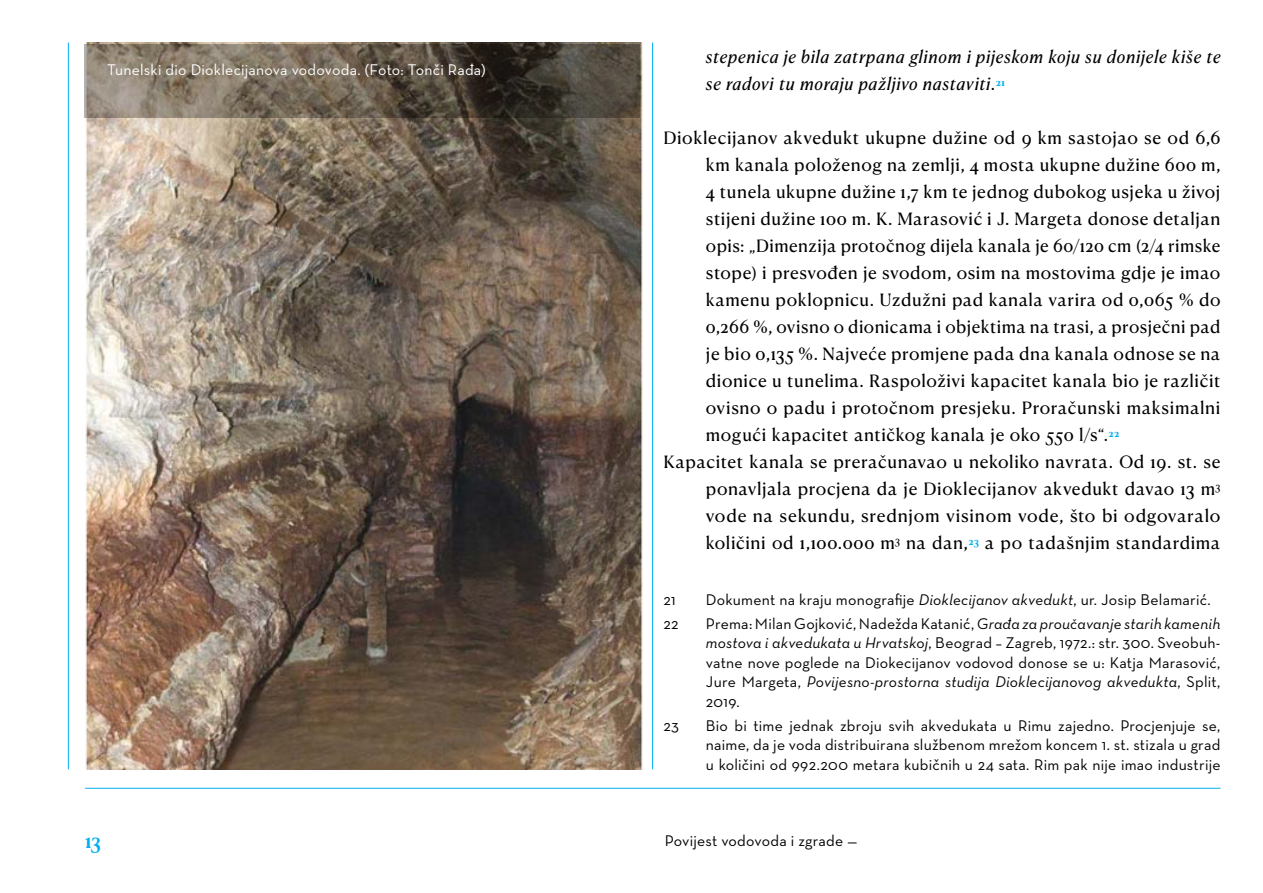
<style>
.page{position:relative;width:1263px;height:893px;background:#fff}
.page>*{position:absolute;margin:0;border:0;box-sizing:border-box;transform-origin:0 0}
.t1{font:500 19.5px "Canela Text";color:#00b0f0}
.t2{font:16.95px "Canela Text";letter-spacing:.03em;color:#000}
.t3{font:italic 16.95px/27px "Canela Text";letter-spacing:.045em;color:#000}
.t4{font:500 15.75px/19.5px "Neutra Text CE";letter-spacing:.015em;color:#000;text-align:justify}
.t5{font:500 15.75px "Neutra Text CE";letter-spacing:.015em;color:#fff}
.s1{font-style:normal}
.s2{font-style:italic}
</style>
<div class="page">
<img style="left:85px;top:43px;width:557px;height:726px">
<svg style="left:84px;top:44px;width:556px;height:73px;background:#665c4f"></svg>
<hr style="left:85px;top:788px;width:1135px;height:1px;background:#00b0f0">
<hr style="left:652px;top:43px;width:1px;height:726px;background:#00b0f0">
<hr style="left:68px;top:43px;width:1px;height:726px;background:#00b0f0">
<p class="t5" style="left:107px;top:60px;width:380px">Tunelski dio Dioklecijanova vodovoda. (Foto: Tonči Rađa)</p>
<p class="t3" style="left:706px;top:42px;width:516px">stepenica je bila zatrpana glinom i pijeskom koju su donijele kiše te se radovi tu moraju pažljivo nastaviti<span class="s1">.</span><sup>21</sup></p>
<p class="t2" style="left:663px;top:123px;width:559px">Dioklecijanov akvedukt ukupne dužine od 9 km sastojao se od 6,6</p>
<p class="t2" style="left:706px;top:150px;width:516px">km kanala položenog na zemlji, 4 mosta ukupne dužine 600 m,</p>
<p class="t2" style="left:706px;top:177px;width:516px">4 tunela ukupne dužine 1,7 km te jednog dubokog usjeka u živoj</p>
<p class="t2" style="left:706px;top:204px;width:516px">stijeni dužine 100 m. K. Marasović i J. Margeta donose detaljan</p>
<p class="t2" style="left:706px;top:231px;width:516px">opis: „Dimenzija protočnog dijela kanala je 60/120 cm (2/4 rimske</p>
<p class="t2" style="left:706px;top:258px;width:516px">stope) i presvođen je svodom, osim na mostovima gdje je imao</p>
<p class="t2" style="left:706px;top:285px;width:516px">kamenu poklopnicu. Uzdužni pad kanala varira od 0,065 % do</p>
<p class="t2" style="left:706px;top:312px;width:516px">0,266 %, ovisno o dionicama i objektima na trasi, a prosječni pad</p>
<p class="t2" style="left:706px;top:339px;width:516px">je bio 0,135 %. Najveće promjene pada dna kanala odnose se na</p>
<p class="t2" style="left:706px;top:366px;width:516px">dionice u tunelima. Raspoloživi kapacitet kanala bio je različit</p>
<p class="t2" style="left:706px;top:393px;width:516px">ovisno o padu i protočnom presjeku. Proračunski maksimalni</p>
<p class="t2" style="left:706px;top:420px;width:415px">mogući kapacitet antičkog kanala je oko 550 l/s“.<sup>22</sup></p>
<p class="t2" style="left:663px;top:447px;width:559px">Kapacitet kanala se preračunavao u nekoliko navrata. Od 19. st. se</p>
<p class="t2" style="left:706px;top:474px;width:516px">ponavljala procjena da je Dioklecijanov akvedukt davao 13 m<sup>3</sup></p>
<p class="t2" style="left:706px;top:501px;width:516px">vode na sekundu, srednjom visinom vode, što bi odgovaralo</p>
<p class="t2" style="left:706px;top:528px;width:516px">količini od 1,100.000 m<sup>3</sup> na dan,<sup>23</sup> a po tadašnjim standardima</p>
<p class="t4" style="left:663px;top:590px;width:14px">21</p>
<p class="t4" style="left:706px;top:590px;width:506px">Dokument na kraju monografije <span class="s2">Dioklecijanov akvedukt</span>, ur. Josip Belamarić.</p>
<p class="t4" style="left:663px;top:613px;width:17px">22</p>
<p class="t4" style="left:706px;top:613px;width:516px">Prema: Milan Gojković, Nadežda Katanić, <span class="s2">Građa za proučavanje starih kamenih mostova i akvedukata u Hrvatskoj</span>, Beograd – Zagreb, 1972.: str. 300. Sveobuh&shy;vatne nove poglede na Diokecijanov vodovod donose se u: Katja Marasović, Jure Margeta, <span class="s2">Povijesno-prostorna studija Dioklecijanovog akvedukta</span>, Split, 2019.</p>
<p class="t4" style="left:663px;top:715px;width:17px">23</p>
<p class="t4" style="left:706px;top:715px;width:516px">Bio bi time jednak zbroju svih akvedukata u Rimu zajedno. Procjenjuje se, naime, da je voda distribuirana službenom mrežom koncem 1. st. stizala u grad u količini od 992.200 metara kubičnih u 24 sata. Rim pak nije imao industrije</p>
<p class="t1" style="left:85px;top:823px;width:18px">13</p>
<p class="t4" style="left:665px;top:830px;width:194px">Povijest vodovoda i zgrade —</p>
</div>
